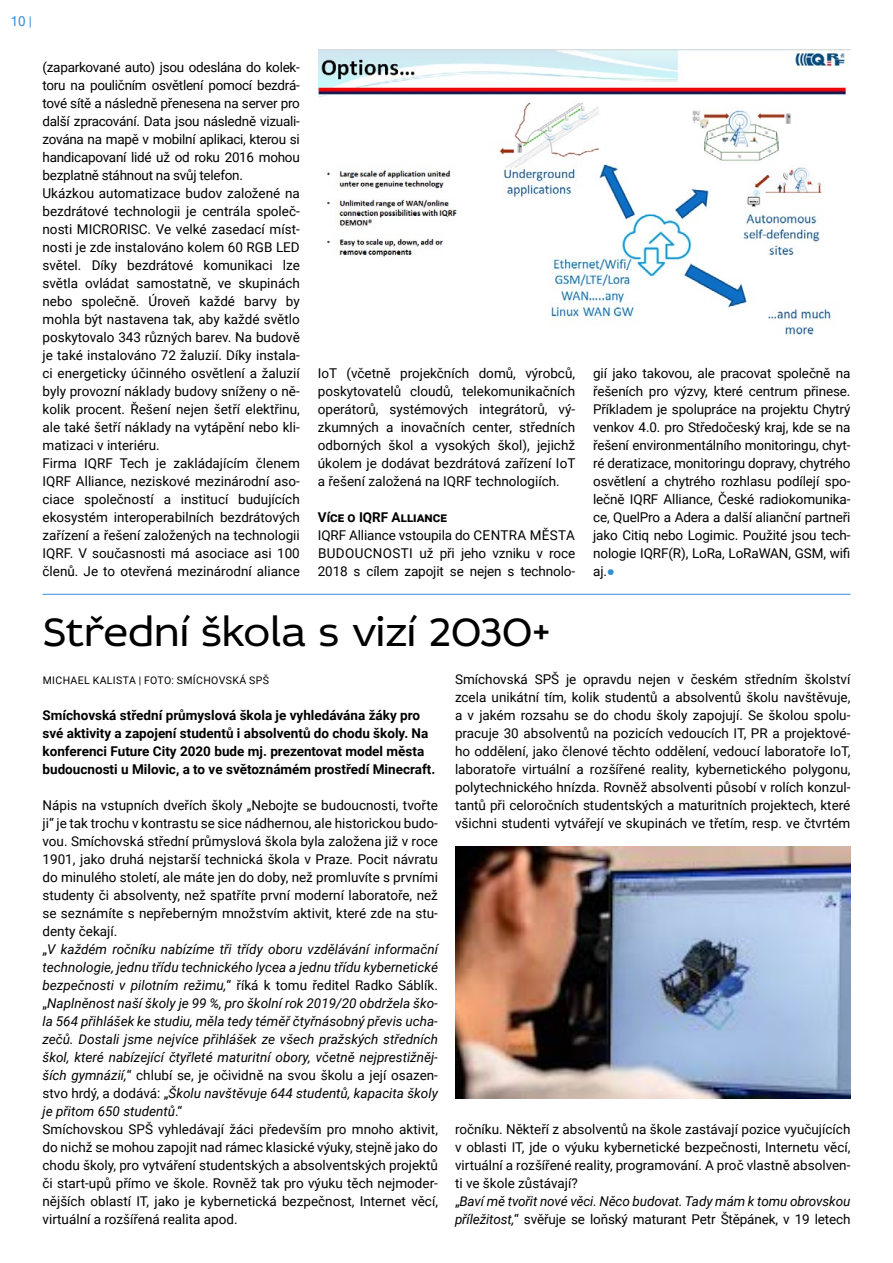
<style>
.page{position:relative;width:893px;height:1263px;background:#fff}
.page>*{position:absolute;margin:0;border:0;box-sizing:border-box;transform-origin:0 0}
.t1{font:42px "Idealist Sans";letter-spacing:-.005em;color:#000}
.t2{font:13.5px/18px "Roboto";color:#000;text-align:justify}
.t3{font:700 13.5px/18px "Roboto";color:#000}
.t4{font:13.5px "Microsoft Sans Serif";color:#368ddd}
.t5{font:10.5px "Roboto";letter-spacing:.035em;color:#000}
.s1{font-size:12px}
.s2{font-family:"Fedra Sans Std";font-weight:700;font-size:10.5px;color:#3490ce}
.s3{font-style:italic}
</style>
<div class="page">
<img style="left:318px;top:49px;width:532px;height:287px">
<hr style="left:43px;top:594px;width:807px;height:1px;background:#368ddd">
<img style="left:455px;top:846px;width:395px;height:252px">
<p class="t4" style="left:11px;top:13px;width:23px">10 <span class="s1">|</span></p>
<p class="t2" style="left:43px;top:58px;width:259px;text-align:left">(zaparkované auto) jsou odeslána do kolek&shy;toru na pouličním osvětlení pomocí bezdrá&shy;tové sítě a následně přenesena na server pro další zpracování. Data jsou následně vizuali&shy;zována na mapě v mobilní aplikaci, kterou si handicapovaní lidé už od roku 2016 mohou bezplatně stáhnout na svůj telefon.<br>Ukázkou automatizace budov založené na bezdrátové technologii je centrála společ&shy;nosti MICRORISC. Ve velké zasedací míst&shy;nosti je zde instalováno kolem 60 RGB LED světel. Díky bezdrátové komunikaci lze světla ovládat samostatně, ve skupinách nebo společně. Úroveň každé barvy by mohla být nastavena tak, aby každé světlo poskytovalo 343 různých barev. Na budově je také instalováno 72 žaluzií. Díky instala&shy;ci energeticky účinného osvětlení a žaluzií byly provozní náklady budovy sníženy o ně&shy;kolik procent. Řešení nejen šetří elektřinu, ale také šetří náklady na vytápění nebo kli&shy;matizaci v interiéru.<br>Firma IQRF Tech je zakládajícím členem IQRF Alliance, neziskové mezinárodní aso&shy;ciace společností a institucí budujících ekosystém interoperabilních bezdrátových zařízení a řešení založených na technologii IQRF. V současnosti má asociace asi 100 členů. Je to otevřená mezinárodní aliance</p>
<p class="t2" style="left:318px;top:364px;width:259px">IoT (včetně projekčních domů, výrobců, poskytovatelů cloudů, telekomunikačních operátorů, systémových integrátorů, vý&shy;zkumných a inovačních center, středních odborných škol a vysokých škol), jejichž úkolem je dodávat bezdrátová zařízení IoT a řešení založená na IQRF technologiích.</p>
<p class="t3" style="left:318px;top:508px;width:131px">Více o IQRF Alliance</p>
<p class="t2" style="left:318px;top:526px;width:259px">IQRF Alliance vstoupila do CENTRA MĚSTA BUDOUCNOSTI už při jeho vzniku v roce 2018 s cílem zapojit se nejen s technolo-</p>
<p class="t2" style="left:593px;top:364px;width:259px">gií jako takovou, ale pracovat společně na řešeních pro výzvy, které centrum přinese.<br>Příkladem je spolupráce na projektu Chytrý venkov 4.0. pro Středočeský kraj, kde se na řešení environmentálního monitoringu, chyt&shy;ré deratizace, monitoringu dopravy, chytrého osvětlení a chytrého rozhlasu podílejí spo&shy;lečně IQRF Alliance, České radiokomunika&shy;ce, QuelPro a Adera a další alianční partneři jako Citiq nebo Logimic. Použité jsou tech&shy;nologie IQRF(R), LoRa, LoRaWAN, GSM, wifi aj.<span class="s2">●</span></p>
<h1 class="t1" style="left:43px;top:603px;width:509px">Střední škola s vizí 2030+</h1>
<p class="t5" style="left:43px;top:673px;width:228px">MICHAEL KALISTA | FOTO: SMÍCHOVSKÁ SPŠ</p>
<p class="t3" style="left:43px;top:706px;width:394px">Smíchovská střední průmyslová škola je vyhledávána žáky pro své aktivity a zapojení studentů i absolventů do chodu školy. Na konferenci Future City 2020 bude mj. prezentovat model města budoucnosti u Milovic, a to ve světoznámém prostředí Minecraft.</p>
<p class="t2" style="left:43px;top:796px;width:397px;text-align:left">Nápis na vstupních dveřích školy „Nebojte se budoucnosti, tvořte ji“ je tak trochu v kontrastu se sice nádhernou, ale historickou budo&shy;vou. Smíchovská střední průmyslová škola byla založena již v roce 1901, jako druhá nejstarší technická škola v Praze. Pocit návratu do minulého století, ale máte jen do doby, než promluvíte s prvními studenty či absolventy, než spatříte první moderní laboratoře, než se seznámíte s nepřeberným množstvím aktivit, které zde na stu&shy;denty čekají.<br>„<span class="s3">V každém ročníku nabízíme tři třídy oboru vzdělávání informační technologie, jednu třídu technického lycea a jednu třídu kybernetické bezpečnosti v pilotním režimu,</span>“ říká k tomu ředitel Radko Sáblík. „<span class="s3">Naplněnost naší školy je 99 %, pro školní rok 2019/20 obdržela ško&shy;la 564 přihlášek ke studiu, měla tedy téměř čtyřnásobný převis ucha&shy;zečů. Dostali jsme nejvíce přihlášek ze všech pražských středních škol, které nabízející čtyřleté maturitní obory, včetně nejprestižněj&shy;ších gymnázií,</span>“ chlubí se, je očividně na svou školu a její osazen&shy;stvo hrdý, a dodává: „<span class="s3">Školu navštěvuje 644 studentů, kapacita školy je přitom 650 studentů</span>.“<br>Smíchovskou SPŠ vyhledávají žáci především pro mnoho aktivit, do nichž se mohou zapojit nad rámec klasické výuky, stejně jako do chodu školy, pro vytváření studentských a absolventských projektů či start-upů přímo ve škole. Rovněž tak pro výuku těch nejmoder&shy;nějších oblastí IT, jako je kybernetická bezpečnost, Internet věcí, virtuální a rozšířená realita apod.</p>
<p class="t2" style="left:455px;top:670px;width:397px">Smíchovská SPŠ je opravdu nejen v českém středním školství zcela unikátní tím, kolik studentů a absolventů školu navštěvuje, a v jakém rozsahu se do chodu školy zapojují. Se školou spolu&shy;pracuje 30 absolventů na pozicích vedoucích IT, PR a projektové&shy;ho oddělení, jako členové těchto oddělení, vedoucí laboratoře IoT, laboratoře virtuální a rozšířené reality, kybernetického polygonu, polytechnického hnízda. Rovněž absolventi působí v rolích konzul&shy;tantů při celoročních studentských a maturitních projektech, které všichni studenti vytvářejí ve skupinách ve třetím, resp. ve čtvrtém</p>
<p class="t2" style="left:455px;top:1120px;width:397px;text-align:left">ročníku. Někteří z absolventů na škole zastávají pozice vyučujících v oblasti IT, jde o výuku kybernetické bezpečnosti, Internetu věcí, virtuální a rozšířené reality, programování. A proč vlastně absolven&shy;ti ve škole zůstávají?<br>„<span class="s3">Baví mě tvořit nové věci. Něco budovat. Tady mám k tomu obrovskou příležitost,</span>“ svěřuje se loňský maturant Petr Štěpánek, v 19 letech</p>
</div>
